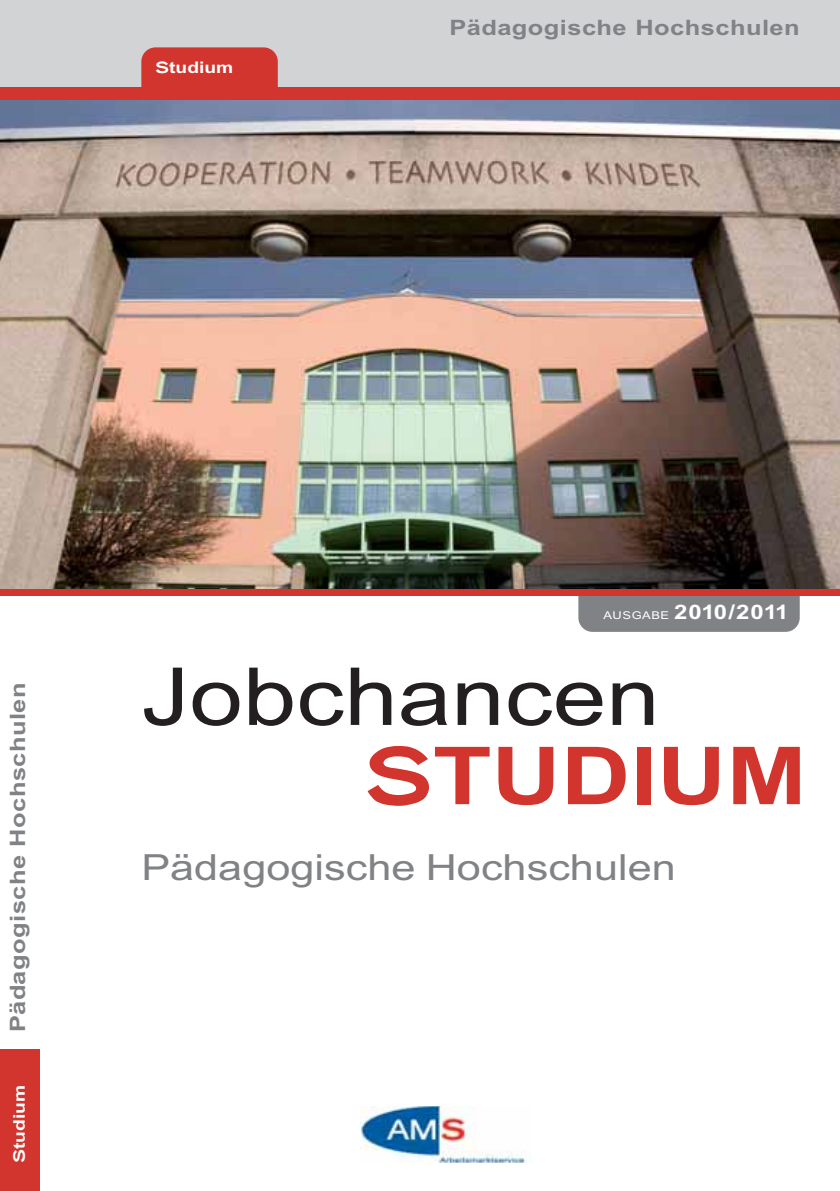
<style>
.page{position:relative;width:840px;height:1191px;background:#fff}
.page>*{position:absolute;margin:0;border:0;box-sizing:border-box;transform-origin:0 0}
.t1{font:80px "AMS";color:#231f20}
.t2{font:700 80px "AMS";color:#d2342e}
.t3{font:36px "AMS";color:#808285}
.t4{font:700 21.2px "AMS";letter-spacing:.02em;color:#808285}
.t5{font:700 20px "AMS";letter-spacing:-.015em;color:#fff}
.t6{font:700 16px "AMS";color:#fff}
.s1{font-weight:400;font-size:12px}
</style>
<div class="page">
<img style="left:360px;top:1106px;width:170px;height:56px">
<div style="left:578px;top:564px;width:221px;height:68px;background:#808285;border-radius:14px"></div>
<img style="left:0;top:99px;width:839px;height:491px">
<div style="left:0;top:0;width:839px;height:99px;background:#d1d3d4"></div>
<div style="left:141px;top:47px;width:136px;height:52px;background:#d2342e;border-radius:14px"></div>
<div style="left:0;top:1049px;width:39px;height:142px;background:#d2342e"></div>
<div style="left:0;top:87px;width:839px;height:12px;background:#d2342e"></div>
<div style="left:0;top:590px;width:839px;height:6px;background:#d2342e"></div>
<p class="t6" style="left:155px;top:61px;width:79px">Studium</p>
<p class="t4" style="left:449px;top:19px;width:351px">Pädagogische Hochschulen</p>
<p class="t4" style="left:10px;top:1032px;width:351px;rotate:-90deg">Pädagogische Hochschulen</p>
<p class="t6" style="left:13px;top:1162px;width:79px;rotate:-90deg">Studium</p>
<p class="t5" style="left:603px;top:605px;width:186px"><span class="s1">AUSGABE</span> 2010/2011</p>
<h1 class="t1" style="left:141px;top:667px;width:519px">Jobchancen</h1>
<h1 class="t2" style="left:363px;top:746px;width:445px">STUDIUM</h1>
<h2 class="t3" style="left:141px;top:854px;width:535px">Pädagogische Hochschulen</h2>
</div>
